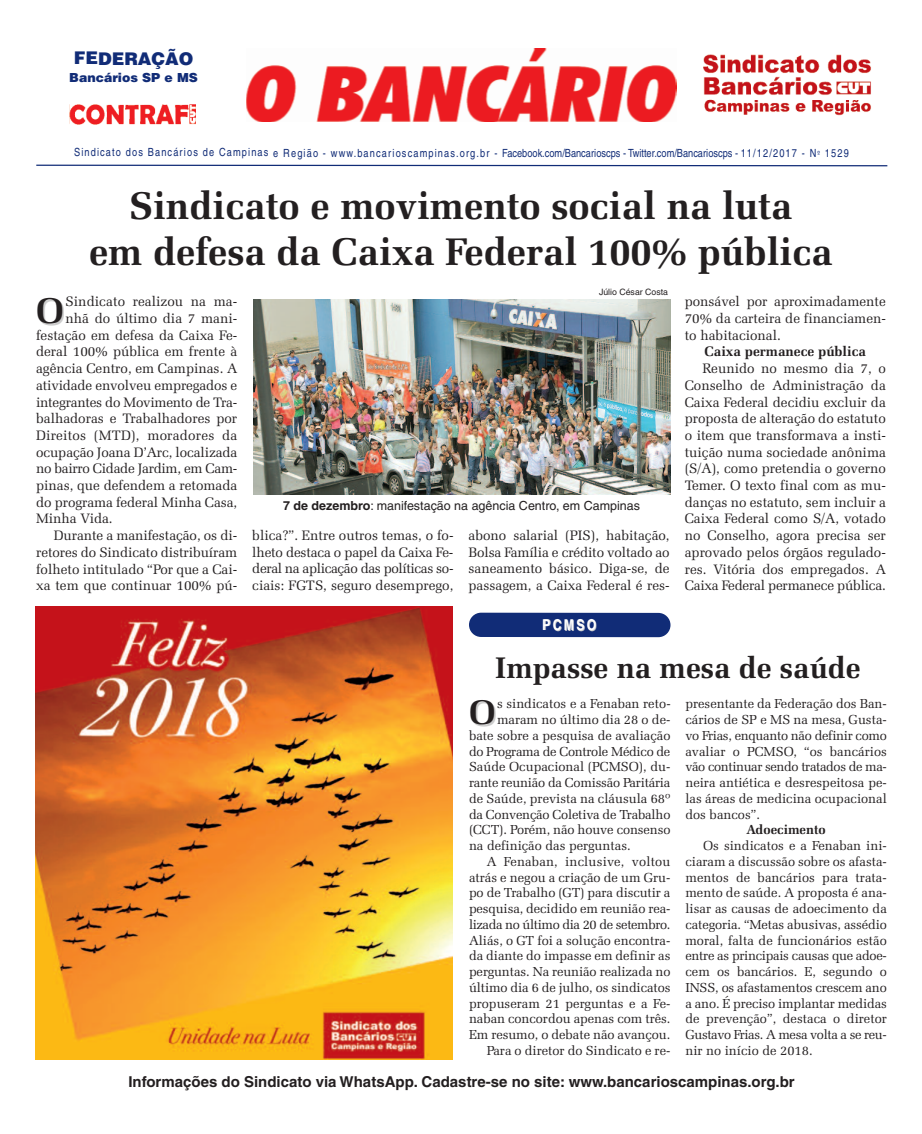
<style>
.page{position:relative;width:922px;height:1134px;background:#fff}
.page>*{position:absolute;margin:0;border:0;box-sizing:border-box;transform-origin:0 0}
.t1{font:700 38.75px/46.5px "Zapf Elliptical 711 BT";color:#231f20;text-align:center}
.t2{font:700 35.88px "Zapf Elliptical 711 BT";color:#231f20}
.t3{font:700 34.25px "Zapf Elliptical 711 BT";color:#231f20}
.t4{font:700 30px "Zapf Elliptical 711 BT";color:#231f20}
.t5{font:900 17.5px "Helvetica";color:#112c77}
.t6{font:700 15px "Helvetica";color:#231f20}
.t7{font:700 condensed 15px "Helvetica";letter-spacing:.15em;color:#fff}
.t8{font:13.75px/16.8px "Zapf Elliptical 711 BT";color:#231f20;text-align:justify}
.t9{font:13.75px "Zapf Elliptical 711 BT";letter-spacing:-.02em;color:#231f20}
.t10{font:700 13.75px "Zapf Elliptical 711 BT";color:#231f20}
.t11{font:13.12px/15.8px "Zapf Elliptical 711 BT";letter-spacing:-.005em;color:#231f20;text-align:justify}
.t12{font:13.12px "Zapf Elliptical 711 BT";letter-spacing:-.03em;color:#231f20}
.t13{font:13.12px "Zapf Elliptical 711 BT";letter-spacing:.015em;color:#231f20}
.t14{font:700 13.12px "Zapf Elliptical 711 BT";color:#231f20}
.t15{font:12.5px "Helvetica";color:#231f20}
.t16{font:900 12.5px "Helvetica";color:#112c77}
.t17{font:condensed 11.25px "Helvetica";letter-spacing:.1em;color:#112c77}
.t18{font:8.75px "Helvetica";color:#231f20}
.s1{font-size:8.5px}
.s2{font-weight:700}
.s3{color:#ccc}
</style>
<div class="page">
<svg style="left:36px;top:164px;width:852px;height:3px"></svg>
<img style="left:703px;top:54px;width:168px;height:62px">
<img style="left:246px;top:48px;width:430px;height:74px">
<img style="left:69px;top:104px;width:127px;height:21px">
<div style="left:469px;top:613px;width:201px;height:24px;background:#112c77;border-radius:12px"></div>
<img style="left:253px;top:300px;width:417px;height:195px">
<img style="left:35px;top:606px;width:417px;height:454px">
<h3 class="t5" style="left:74px;top:48px;width:121px">FEDERAÇÃO</h3>
<p class="t16" style="left:69px;top:70px;width:130px">Bancários SP e MS</p>
<p class="t17" style="left:74px;top:149px;width:776px">Sindicato dos Bancários de Campinas e Região - www.bancarioscampinas.org.br - Facebook.com/Bancarioscps -Twitter.com/Bancarioscps - 11/12/2017 - N<span class="s1">º</span> 1529</p>
<h1 class="t1" style="left:89px;top:186px;width:745px">Sindicato e movimento social na luta<br>em defesa da Caixa Federal 100% pública</h1>
<h2 class="t2" style="left:36px;top:296px;width:29px">O</h2>
<p class="t8" style="left:65px;top:294px;width:173px">Sindicato realizou na ma-</p>
<p class="t8" style="left:65px;top:311px;width:173px">nhã do último dia 7 mani-</p>
<p class="t8" style="left:36px;top:328px;width:203px">festação em defesa da Caixa Fe-</p>
<p class="t8" style="left:36px;top:344px;width:203px">deral 100% pública em frente à</p>
<p class="t8" style="left:36px;top:361px;width:203px">agência Centro, em Campinas. A</p>
<p class="t8" style="left:36px;top:378px;width:203px">atividade envolveu empregados e</p>
<p class="t8" style="left:36px;top:395px;width:203px">integrantes do Movimento de Tra-</p>
<p class="t8" style="left:36px;top:411px;width:203px">balhadoras e Trabalhadores por</p>
<p class="t8" style="left:36px;top:428px;width:203px">Direitos (MTD), moradores da</p>
<p class="t8" style="left:36px;top:445px;width:203px">ocupação Joana D’Arc, localizada</p>
<p class="t9" style="left:36px;top:463px;width:203px">no bairro Cidade Jardim, em Cam-</p>
<p class="t8" style="left:36px;top:478px;width:203px">pinas, que defendem a retomada</p>
<p class="t8" style="left:36px;top:495px;width:203px">do programa federal Minha Casa,</p>
<p class="t8" style="left:36px;top:512px;width:78px">Minha Vida.</p>
<p class="t8" style="left:54px;top:528px;width:185px">Durante a manifestação, os di-</p>
<p class="t8" style="left:36px;top:545px;width:203px">retores do Sindicato distribuíram</p>
<p class="t8" style="left:36px;top:562px;width:203px">folheto intitulado “Por que a Cai-</p>
<p class="t8" style="left:36px;top:578px;width:203px">xa tem que continuar 100% pú-</p>
<p class="t18" style="left:599px;top:289px;width:70px">Júlio César Costa</p>
<p class="t15" style="left:283px;top:501px;width:358px"><span class="s2">7 de dezembro</span>: manifestação na agência Centro, em Campinas</p>
<p class="t8" style="left:252px;top:528px;width:203px">blica?”. Entre outros temas, o fo&shy;lheto destaca o papel da Caixa Fe&shy;deral na aplicação das políticas so&shy;ciais: FGTS, seguro desemprego,</p>
<p class="t8" style="left:468px;top:528px;width:203px">abono salarial (PIS), habitação, Bolsa Família e crédito voltado ao saneamento básico. Diga-se, de passagem, a Caixa Federal é res-</p>
<p class="t7" style="left:542px;top:619px;width:56px">PC<span class="s3">M</span>SO</p>
<p class="t8" style="left:684px;top:294px;width:203px">ponsável por aproximadamente 70% da carteira de financiamen&shy;to habitacional.</p>
<p class="t10" style="left:704px;top:346px;width:163px">Caixa permanece pública</p>
<p class="t8" style="left:684px;top:361px;width:203px;text-indent:18px">Reunido no mesmo dia 7, o Conselho de Administração da Caixa Federal decidiu excluir da proposta de alteração do estatuto o item que transformava a insti&shy;tuição numa sociedade anônima (S/A), como pretendia o governo Temer. O texto final com as mu&shy;danças no estatuto, sem incluir a Caixa Federal como S/A, votado no Conselho, agora precisa ser aprovado pelos órgãos regulado&shy;res. Vitória dos empregados. A Caixa Federal permanece pública.</p>
<h3 class="t4" style="left:495px;top:656px;width:367px">Impasse na mesa de saúde</h3>
<h3 class="t3" style="left:469px;top:699px;width:28px">O</h3>
<p class="t11" style="left:497px;top:697px;width:175px">s sindicatos e a Fenaban reto-</p>
<p class="t11" style="left:497px;top:713px;width:175px">maram no último dia 28 o de-</p>
<p class="t11" style="left:469px;top:729px;width:203px">bate sobre a pesquisa de avaliação</p>
<p class="t11" style="left:469px;top:744px;width:203px">do Programa de Controle Médico de</p>
<p class="t11" style="left:469px;top:760px;width:203px">Saúde Ocupacional (PCMSO), du-</p>
<p class="t11" style="left:469px;top:776px;width:203px">rante reunião da Comissão Paritária</p>
<p class="t11" style="left:469px;top:792px;width:203px">de Saúde, prevista na cláusula 68º</p>
<p class="t11" style="left:469px;top:807px;width:203px">da Convenção Coletiva de Trabalho</p>
<p class="t11" style="left:469px;top:823px;width:203px">(CCT). Porém, não houve consenso</p>
<p class="t11" style="left:469px;top:839px;width:163px">na definição das perguntas.</p>
<p class="t13" style="left:486px;top:856px;width:185px">A Fenaban, inclusive, voltou</p>
<p class="t11" style="left:469px;top:870px;width:203px">atrás e negou a criação de um Gru-</p>
<p class="t11" style="left:469px;top:886px;width:203px">po de Trabalho (GT) para discutir a</p>
<p class="t11" style="left:469px;top:902px;width:203px">pesquisa, decidido em reunião rea-</p>
<p class="t12" style="left:469px;top:919px;width:203px">lizada no último dia 20 de setembro.</p>
<p class="t11" style="left:469px;top:933px;width:203px">Aliás, o GT foi a solução encontra-</p>
<p class="t11" style="left:469px;top:949px;width:203px">da diante do impasse em definir as</p>
<p class="t11" style="left:469px;top:965px;width:203px">perguntas. Na reunião realizada no</p>
<p class="t11" style="left:469px;top:981px;width:203px">último dia 6 de julho, os sindicatos</p>
<p class="t11" style="left:469px;top:996px;width:203px">propuseram 21 perguntas e a Fe-</p>
<p class="t11" style="left:469px;top:1012px;width:203px">naban concordou apenas com três.</p>
<p class="t11" style="left:469px;top:1028px;width:203px">Em resumo, o debate não avançou.</p>
<p class="t11" style="left:486px;top:1044px;width:185px">Para o diretor do Sindicato e re-</p>
<p class="t11" style="left:685px;top:697px;width:203px">presentante da Federação dos Ban&shy;cários de SP e MS na mesa, Gusta&shy;vo Frias, enquanto não definir como avaliar o PCMSO, “os bancários vão continuar sendo tratados de ma&shy;neira antiética e desrespeitosa pe&shy;las áreas de medicina ocupacional dos bancos”.</p>
<p class="t14" style="left:746px;top:825px;width:80px">Adoecimento</p>
<p class="t11" style="left:685px;top:839px;width:203px;text-indent:18px">Os sindicatos e a Fenaban ini&shy;ciaram a discussão sobre os afasta&shy;mentos de bancários para trata&shy;mento de saúde. A proposta é ana&shy;lisar as causas de adoecimento da categoria. “Metas abusivas, assédio moral, falta de funcionários estão entre as principais causas que adoe&shy;cem os bancários. E, segundo o INSS, os afastamentos crescem ano a ano. É preciso implantar medidas de prevenção”, destaca o diretor Gustavo Frias. A mesa volta a se reu&shy;nir no início de 2018.</p>
<p class="t6" style="left:128px;top:1076px;width:667px">Informações do Sindicato via WhatsApp. Cadastre-se no site: www.bancarioscampinas.org.br</p>
</div>
